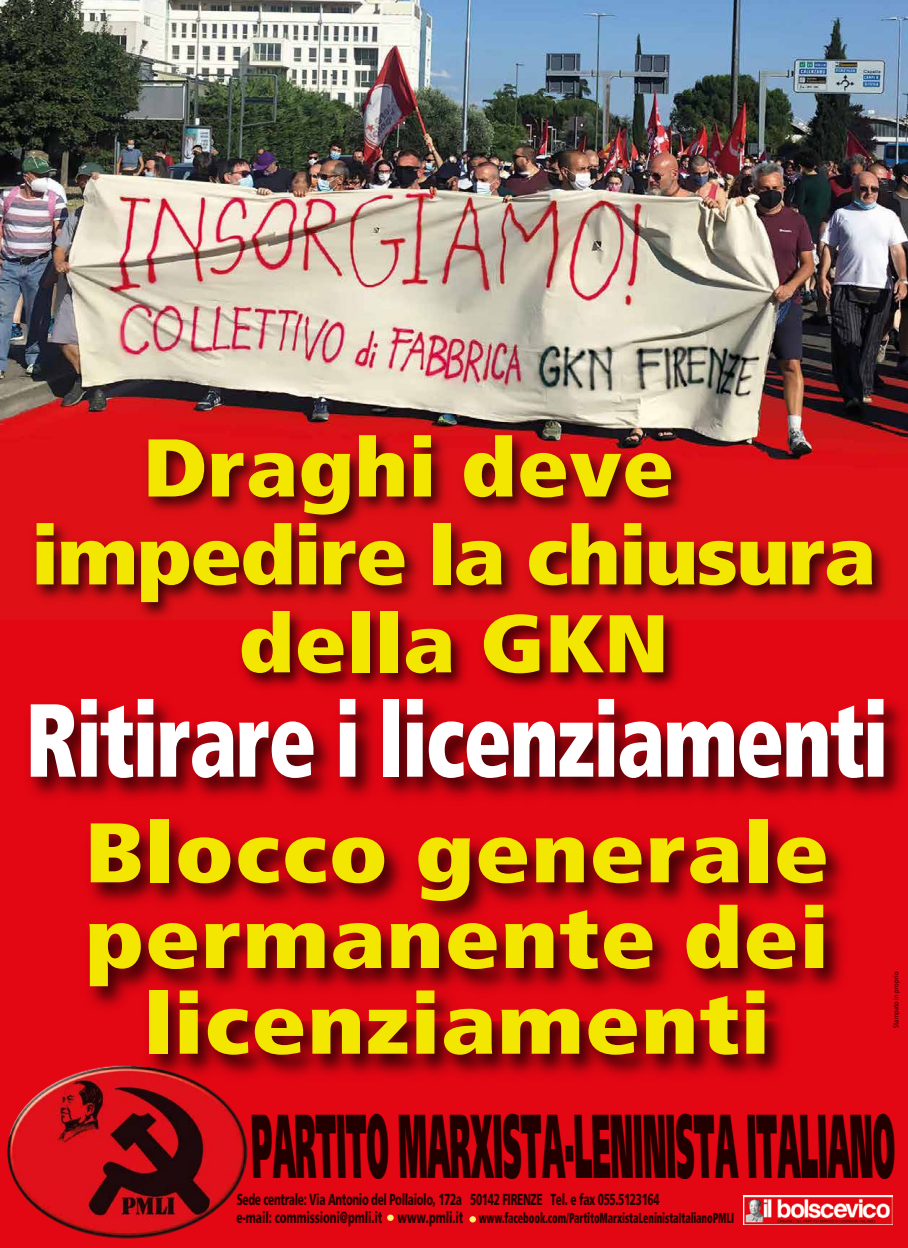
<style>
.page{position:relative;width:908px;height:1248px;background:#fff}
.page>*{position:absolute;margin:0;border:0;box-sizing:border-box;transform-origin:0 0}
.t1{font:900 condensed 103.6px "Frutiger LT Std";letter-spacing:-.025em;color:#fff;scale:.84 1}
.t2{font:900 90.5px "Frutiger LT Std";letter-spacing:-.005em;color:#200;scale:.3 1}
.t3{font:900 condensed 84.3px/85.7px "Frutiger LT Std";letter-spacing:.005em;color:#f3e600;text-align:center;scale:1.19 1}
.t4{font:900 condensed 81.7px "Frutiger LT Std";color:#f3e600;scale:1.15 1}
.t5{font:900 condensed 81.7px "Frutiger LT Std";letter-spacing:-.025em;color:#f3e600;scale:1.15 1}
.t6{font:900 15.9px "Frutiger LT Std";letter-spacing:-.025em;color:#200;scale:.63 1}
.t7{font:900 condensed 14.4px "Frutiger LT Std";color:#200;scale:.66 1}
.t8{font:7px "Frutiger LT Std";color:#200;scale:.84 1}
.s1{font-stretch:normal;font-size:15.9px}
</style>
<div class="page">
<div style="left:0;top:1151px;width:907px;height:96px;background:#e30613"></div>
<img style="left:7px;top:1151px;width:240px;height:87px">
<img style="left:742px;top:1195px;width:150px;height:29px">
<svg style="left:387px;top:1214px;width:6px;height:6px"></svg>
<img style="left:0;top:0;width:907px;height:410px">
<img style="left:0;top:410px;width:907px;height:273px">
<img style="left:0;top:683px;width:907px;height:468px">
<svg style="left:469px;top:1215px;width:7px;height:7px"></svg>
<h3 class="t4" style="left:142px;top:418px;width:464px">Draghi deve</h3>
<h3 class="t5" style="left:31px;top:506px;width:736px">impedire la chiusura</h3>
<h3 class="t4" style="left:238px;top:594px;width:375px">della GKN</h3>
<h1 class="t1" style="left:25px;top:677px;width:1028px">Ritirare i licenziamenti</h1>
<h3 class="t3" style="left:84px;top:809px;width:627px">Blocco generale permanente dei licenziamenti</h3>
<p class="t8" style="left:891px;top:1027px;width:68px;rotate:-90deg">Stampato in proprio</p>
<h2 class="t2" style="left:252px;top:1091px;width:2155px">PARTITO MARXISTA-LENINISTA ITALIANO</h2>
<p class="t6" style="left:237px;top:1189px;width:672px">Sede centrale: Via Antonio del Pollaiolo, 172a 50142 FIRENZE Tel. e fax 055.5123164</p>
<p class="t7" style="left:236px;top:1208px;width:755px"><span class="s1">e-mail: commissioni@pmli.it www.pmli.it</span> www.facebook.com/PartitoMarxistaLeninistaItalianoPMLI</p>
</div>
